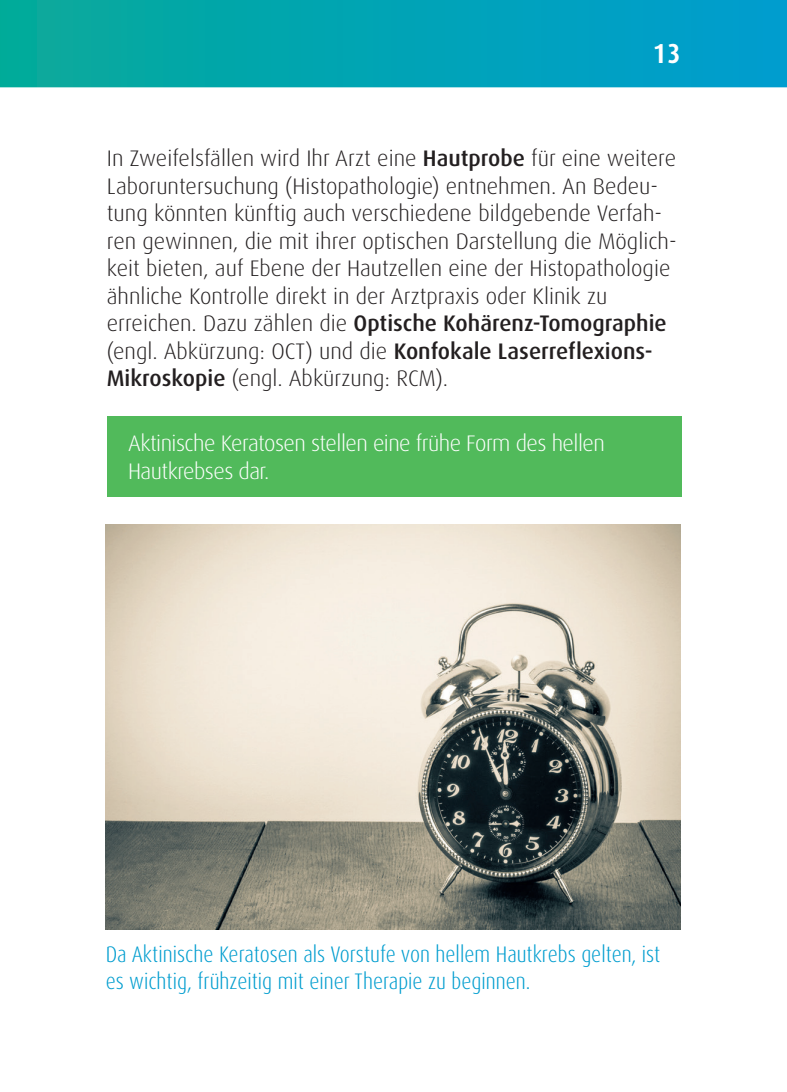
<style>
.page{position:relative;width:787px;height:1092px;background:#fff}
.page>*{position:absolute;margin:0;border:0;box-sizing:border-box;transform-origin:0 0}
.t1{font:700 condensed 27.5px "Dax OT";color:#fff}
.t2{font:300 22.5px/27.5px "Dax OT";color:#231f20}
.t3{font:300 condensed 22.5px/27.5px "Dax OT";color:#009dcf}
.t4{font:300 22.5px/27.5px "Dax OT";letter-spacing:-.025em;color:#fff}
.s1{font-weight:500}
</style>
<div class="page">
<div style="left:0;top:0;width:787px;height:87px;background:linear-gradient(to right,#05aa9a,#009dd0)"></div>
<img style="left:106px;top:524px;width:574px;height:405px">
<div style="left:107px;top:416px;width:574px;height:80px;background:#51ba5b"></div>
<p class="t1" style="left:653px;top:36px;width:29px">13</p>
<p class="t2" style="left:107px;top:145px;width:571px">In Zweifelsfällen wird Ihr Arzt eine <span class="s1">Hautprobe</span> für eine weitere Laboruntersuchung (Histopathologie) entnehmen. An Bedeu&shy;tung könnten künftig auch verschiedene bildgebende Verfah&shy;ren gewinnen, die mit ihrer optischen Darstellung die Möglich&shy;keit bieten, auf Ebene der Hautzellen eine der Histopathologie ähnliche Kontrolle direkt in der Arztpraxis oder Klinik zu erreichen. Dazu zählen die <span class="s1">Optische Kohärenz-Tomographie </span>(engl. Abkürzung: OCT) und die <span class="s1">Konfokale Laserreflexions-Mikroskopie</span> (engl. Abkürzung: RCM).</p>
<p class="t4" style="left:128px;top:430px;width:478px">Aktinische Keratosen stellen eine frühe Form des hellen<br>Hautkrebses dar.</p>
<p class="t3" style="left:106px;top:940px;width:556px">Da Aktinische Keratosen als Vorstufe von hellem Hautkrebs gelten, ist es wichtig, frühzeitig mit einer Therapie zu beginnen.</p>
</div>
